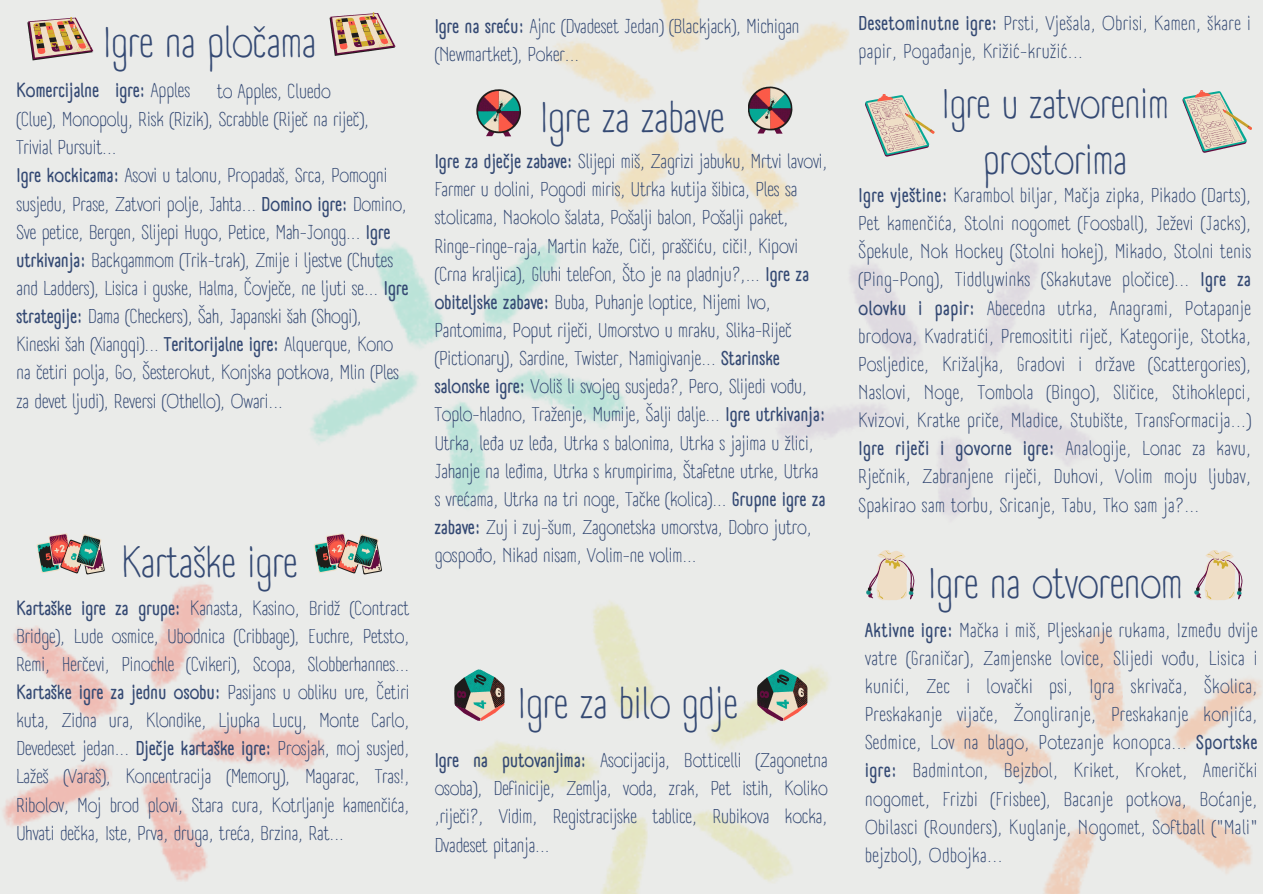
<style>
.page{position:relative;width:1263px;height:894px;background:#fff}
.page>*{position:absolute;margin:0;border:0;box-sizing:border-box;transform-origin:0 0}
.t1{font:42px "A Day Without Sun Text";color:#344973}
.t2{font:40.5px/55.2px "A Day Without Sun Text";color:#344973;text-align:center}
.t3{font:19.5px/28.2px "A Day Without Sun Text";color:#344973}
.t4{font:19.5px/28.2px "A Day Without Sun Text";letter-spacing:.025em;color:#344973}
.t5{font:700 19.5px "A Day Without Sun Text";color:#344973}
.s1{font-weight:700}
</style>
<div class="page">
<img style="left:0;top:0;width:1263px;height:893px">
<svg style="left:27px;top:17px;width:66px;height:43px;background:#c6a792"></svg>
<svg style="left:37px;top:533px;width:68px;height:41px;background:#9a918b"></svg>
<svg style="left:314px;top:533px;width:68px;height:41px;background:#9a918b"></svg>
<svg style="left:330px;top:12px;width:66px;height:44px;background:#c7a994"></svg>
<svg style="left:476px;top:89px;width:45px;height:47px;background:#948583"></svg>
<svg style="left:454px;top:669px;width:51px;height:51px;background:#8b9790"></svg>
<svg style="left:748px;top:87px;width:44px;height:47px;background:#938381"></svg>
<svg style="left:757px;top:669px;width:50px;height:51px;background:#88958b"></svg>
<svg style="left:866px;top:550px;width:48px;height:50px;background:#e0d3c5"></svg>
<svg style="left:865px;top:94px;width:69px;height:62px;background:#d1cec3"></svg>
<svg style="left:1182px;top:90px;width:70px;height:63px;background:#d2cfc4"></svg>
<svg style="left:1194px;top:550px;width:48px;height:50px;background:#e0d3c5"></svg>
<p class="t1" style="left:103px;top:17px;width:215px">Igre na pločama</p>
<p class="t5" style="left:16px;top:79px;width:84px">Komercijalne</p>
<p class="t3" style="left:115px;top:76px;width:76px"><span class="s1">igre:</span> Apples</p>
<p class="t3" style="left:217px;top:77px;width:115px">to Apples, Cluedo</p>
<p class="t3" style="left:16px;top:105px;width:354px">(Clue), Monopoly, Risk (Rizik), Scrabble (Riječ na riječ),<br>Trivial Pursuit...</p>
<h1 class="t3" style="left:16px;top:161px;width:394px"><span class="s1">Igre kockicama:</span> Asovi u talonu, Propadaš, Srca, Pomogni susjedu, Prase, Zatvori polje, Jahta... <span class="s1">Domino igre:</span> Domino, Sve petice, Bergen, Slijepi Hugo, Petice, Mah-Jongg... <span class="s1">Igre utrkivanja:</span> Backgammom (Trik-trak), Zmije i ljestve (Chutes and Ladders), Lisica i guske, Halma, Čovječe, ne ljuti se... <span class="s1">Igre strategije:</span> Dama (Checkers), Šah, Japanski šah (Shogi), Kineski šah (Xiangqi)... <span class="s1">Teritorijalne igre:</span> Alquerque, Kono na četiri polja, Go, Šesterokut, Konjska potkova, Mlin (Ples za devet ljudi), Reversi (Othello), Owari...</h1>
<p class="t1" style="left:121px;top:536px;width:178px">Kartaške igre</p>
<p class="t3" style="left:16px;top:593px;width:394px;text-align:justify"><span class="s1">Kartaške igre za grupe:</span> Kanasta, Kasino, Bridž (Contract Bridge), Lude osmice, Ubodnica (Cribbage), Euchre, Petsto, Remi, Herčevi, Pinochle (Cvikeri), Scopa, Slobberhannes...<br><span class="s1">Kartaške igre za jednu osobu:</span> Pasijans u obliku ure, Četiri kuta, Zidna ura, Klondike, Ljupka Lucy, Monte Carlo, Devedeset jedan... <span class="s1">Dječje kartaške igre:</span> Prosjak, moj susjed, Lažeš (Varaš), Koncentracija (Memory), Magarac, Tras!, Ribolov, Moj brod plovi, Stara cura, Kotrljanje kamenčića, Uhvati dečka, Iste, Prva, druga, treća, Brzina, Rat...</p>
<p class="t3" style="left:435px;top:12px;width:366px"><span class="s1">Igre na sreću:</span> Ajnc (Dvadeset Jedan) (Blackjack), Michigan (Newmartket), Poker...</p>
<h1 class="t1" style="left:540px;top:92px;width:186px">Igre za zabave</h1>
<p class="t3" style="left:435px;top:147px;width:394px"><span class="s1">Igre za dječje zabave:</span> Slijepi miš, Zagrizi jabuku, Mrtvi lavovi, Farmer u dolini, Pogodi miris, Utrka kutija šibica, Ples sa stolicama, Naokolo šalata, Pošalji balon, Pošalji paket, Ringe-ringe-raja, Martin kaže, Ciči, praščiću, ciči!, Kipovi (Crna kraljica), Gluhi telefon, Što je na pladnju?,... <span class="s1">Igre za obiteljske zabave:</span> Buba, Puhanje loptice, Nijemi Ivo, Pantomima, Poput riječi, Umorstvo u mraku, Slika-Riječ (Pictionary), Sardine, Twister, Namigivanje... <span class="s1">Starinske salonske igre:</span> Voliš li svojeg susjeda?, Pero, Slijedi vođu, Toplo-hladno, Traženje, Mumije, Šalji dalje... <span class="s1">Igre utrkivanja:<br></span>Utrka, leđa uz leđa, Utrka s balonima, Utrka s jajima u žlici, Jahanje na leđima, Utrka s krumpirima, Štafetne utrke, Utrka s vrećama, Utrka na tri noge, Tačke (kolica)... <span class="s1">Grupne igre za zabave:</span> Zuj i zuj-šum, Zagonetska umorstva, Dobro jutro, gospođo, Nikad nisam, Volim-ne volim...</p>
<h2 class="t1" style="left:517px;top:677px;width:222px">Igre za bilo gdje</h2>
<p class="t3" style="left:435px;top:746px;width:394px;text-align:justify"><span class="s1">Igre na putovanjima:</span> Asocijacija, Botticelli (Zagonetna osoba), Definicije, Zemlja, voda, zrak, Pet istih, Koliko ,riječi?, Vidim, Registracijske tablice, Rubikova kocka, Dvadeset pitanja...</p>
<p class="t4" style="left:858px;top:9px;width:394px"><span class="s1">Desetominutne igre:</span> Prsti, Vješala, Obrisi, Kamen, škare i papir, Pogađanje, Križić-kružić...</p>
<p class="t2" style="left:941px;top:77px;width:229px">Igre u zatvorenim prostorima</p>
<p class="t3" style="left:858px;top:181px;width:394px;text-align:justify"><span class="s1">Igre vještine:</span> Karambol biljar, Mačja zipka, Pikado (Darts), Pet kamenčića, Stolni nogomet (Foosball), Ježevi (Jacks), Špekule, Nok Hockey (Stolni hokej), Mikado, Stolni tenis (Ping-Pong), Tiddlywinks (Skakutave pločice)... <span class="s1">Igre za olovku i papir:</span> Abecedna utrka, Anagrami, Potapanje brodova, Kvadratići, Premosititi riječ, Kategorije, Stotka, Posljedice, Križaljka, Gradovi i države (Scattergories), Naslovi, Noge, Tombola (Bingo), Sličice, Stihoklepci, Kvizovi, Kratke priče, Mladice, Stubište, Transformacija...)<br><span class="s1">Igre riječi i govorne igre:</span> Analogije, Lonac za kavu, Rječnik, Zabranjene riječi, Duhovi, Volim moju ljubav, Spakirao sam torbu, Sricanje, Tabu, Tko sam ja?...</p>
<p class="t1" style="left:928px;top:558px;width:256px">Igre na otvorenom</p>
<p class="t3" style="left:865px;top:615px;width:394px;text-align:justify"><span class="s1">Aktivne igre:</span> Mačka i miš, Pljeskanje rukama, Između dvije vatre (Graničar), Zamjenske lovice, Slijedi vođu, Lisica i kunići, Zec i lovački psi, Igra skrivača, Školica, Preskakanje vijače, Žongliranje, Preskakanje konjića, Sedmice, Lov na blago, Potezanje konopca... <span class="s1">Sportske igre:</span> Badminton, Bejzbol, Kriket, Kroket, Američki nogomet, Frizbi (Frisbee), Bacanje potkova, Boćanje, Obilasci (Rounders), Kuglanje, Nogomet, Softball ("Mali" bejzbol), Odbojka...</p>
</div>
